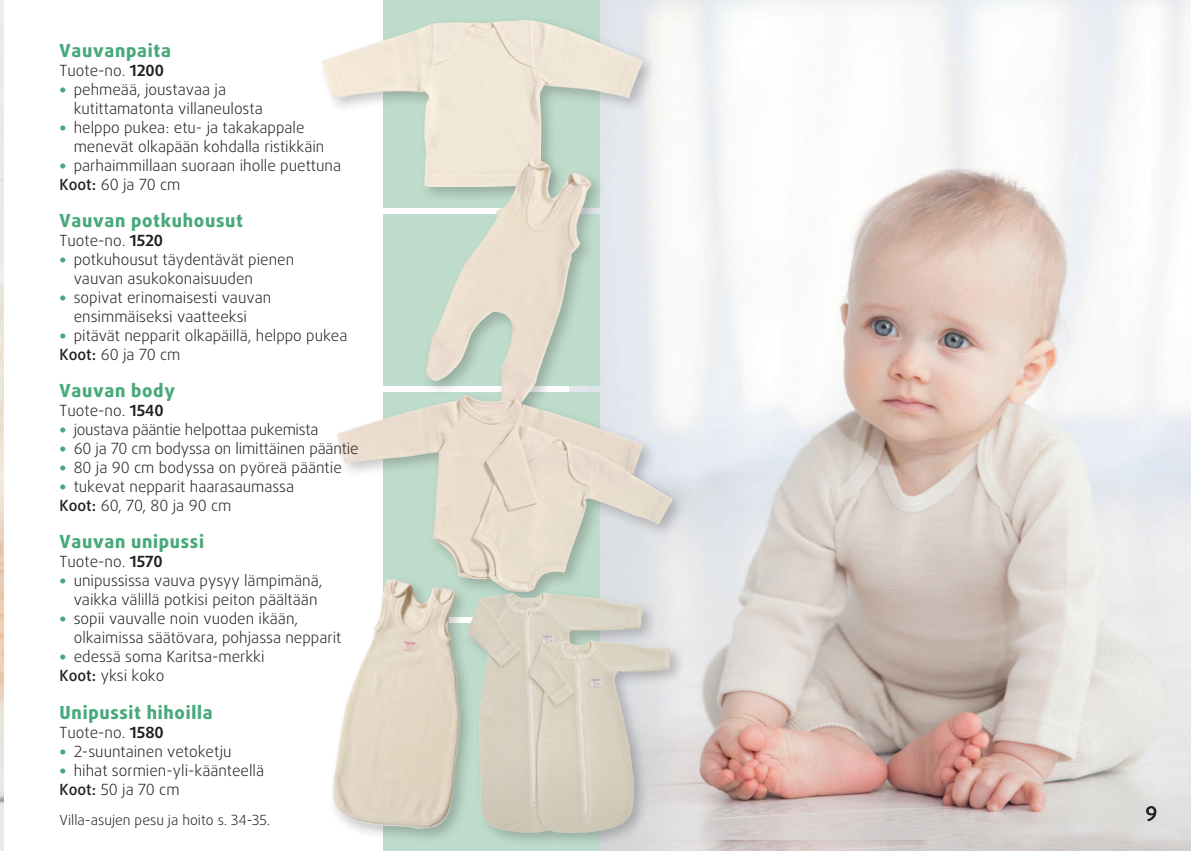
<style>
.page{position:relative;width:1191px;height:851px;background:#fff}
.page>*{position:absolute;margin:0;border:0;box-sizing:border-box;transform-origin:0 0}
.t1{font:500 20px "Daxline LF";color:#231f20}
.t2{font:800 18px "Daxline LF";letter-spacing:.04em;color:#48a97b}
.t3{font:300 15.4px/19px "Daxline LF";color:#231f20}
.t4{font:300 15.4px "Daxline LF";letter-spacing:-.02em;color:#231f20}
.t5{font:300 14px "Daxline LF";color:#231f20}
.s1{font-weight:700}
.s2{font-weight:800;color:#48a97b}
.s3{font-weight:500}
</style>
<div class="page">
<img style="left:600px;top:0;width:591px;height:850px">
<div style="left:383px;top:0;width:217px;height:207px;background:#bedccb"></div>
<div style="left:317px;top:15px;width:341px;height:189px;background:#231f20;opacity:.25"></div>
<img style="left:321px;top:20px;width:322px;height:167px">
<img style="left:0;top:0;width:4px;height:850px">
<div style="left:383px;top:214px;width:217px;height:172px;background:#bedccb"></div>
<div style="left:422px;top:152px;width:185px;height:274px;background:#231f20;opacity:.25"></div>
<img style="left:425px;top:157px;width:167px;height:233px">
<div style="left:332px;top:390px;width:356px;height:218px;background:#231f20;opacity:.25"></div>
<img style="left:336px;top:395px;width:337px;height:193px">
<div style="left:328px;top:575px;width:147px;height:268px;background:#231f20;opacity:.25"></div>
<img style="left:333px;top:579px;width:58px;height:216px">
<div style="left:463px;top:588px;width:222px;height:259px;background:#231f20;opacity:.25"></div>
<img style="left:466px;top:592px;width:204px;height:240px">
<p class="t2" style="left:60px;top:39px;width:113px">Vauvanpaita</p>
<p class="t3" style="left:60px;top:61px;width:106px">Tuote-no. <span class="s1">1200</span></p>
<p class="t3" style="left:60px;top:80px;width:168px"><span class="s2">•</span> pehmeää, joustavaa ja</p>
<p class="t3" style="left:74px;top:99px;width:191px">kutittamatonta villaneulosta</p>
<p class="t3" style="left:74px;top:118px;width:252px;text-indent:-14px"><span class="s2">•</span> helppo pukea: etu- ja takakappale menevät olkapään kohdalla ristikkäin</p>
<p class="t3" style="left:60px;top:156px;width:283px"><span class="s2">•</span> parhaimmillaan suoraan iholle puettuna</p>
<p class="t3" style="left:60px;top:175px;width:122px"><span class="s3">Koot:</span> 60 ja 70 cm</p>
<p class="t2" style="left:60px;top:209px;width:185px">Vauvan potkuhousut</p>
<p class="t3" style="left:60px;top:231px;width:105px">Tuote-no. <span class="s1">1520</span></p>
<p class="t3" style="left:74px;top:250px;width:222px;text-indent:-14px"><span class="s2">•</span> potkuhousut täydentävät pienen vauvan asukokonaisuuden</p>
<p class="t3" style="left:60px;top:288px;width:213px"><span class="s2">•</span> sopivat erinomaisesti vauvan</p>
<p class="t3" style="left:74px;top:307px;width:175px">ensimmäiseksi vaatteeksi</p>
<p class="t3" style="left:60px;top:326px;width:289px"><span class="s2">•</span> pitävät nepparit olkapäillä, helppo pukea</p>
<p class="t3" style="left:60px;top:345px;width:122px"><span class="s3">Koot:</span> 60 ja 70 cm</p>
<p class="t2" style="left:60px;top:379px;width:117px">Vauvan body</p>
<p class="t3" style="left:60px;top:401px;width:105px">Tuote-no. <span class="s1">1540</span></p>
<p class="t4" style="left:60px;top:420px;width:260px"><span class="s2">•</span> joustava pääntie helpottaa pukemista</p>
<p class="t3" style="left:60px;top:439px;width:301px"><span class="s2">•</span> 60 ja 70 cm bodyssa on limittäinen pääntie</p>
<p class="t3" style="left:60px;top:458px;width:284px"><span class="s2">•</span> 80 ja 90 cm bodyssa on pyöreä pääntie</p>
<p class="t3" style="left:60px;top:477px;width:236px"><span class="s2">•</span> tukevat nepparit haarasaumassa</p>
<p class="t3" style="left:60px;top:496px;width:173px"><span class="s3">Koot:</span> 60, 70, 80 ja 90 cm</p>
<p class="t2" style="left:60px;top:530px;width:146px">Vauvan unipussi</p>
<p class="t3" style="left:60px;top:552px;width:105px">Tuote-no. <span class="s1">1570</span></p>
<p class="t3" style="left:60px;top:571px;width:264px"><span class="s2">•</span> unipussissa vauva pysyy lämpimänä,</p>
<p class="t3" style="left:74px;top:590px;width:245px">vaikka välillä potkisi peiton päältään</p>
<p class="t3" style="left:60px;top:609px;width:240px"><span class="s2">•</span> sopii vauvalle noin vuoden ikään,</p>
<p class="t3" style="left:74px;top:628px;width:269px">olkaimissa säätövara, pohjassa nepparit</p>
<p class="t3" style="left:60px;top:647px;width:206px"><span class="s2">•</span> edessä soma Karitsa-merkki</p>
<p class="t3" style="left:60px;top:666px;width:106px"><span class="s3">Koot:</span> yksi koko</p>
<p class="t2" style="left:60px;top:700px;width:155px">Unipussit hihoilla</p>
<p class="t3" style="left:60px;top:722px;width:106px">Tuote-no. <span class="s1">1580</span></p>
<p class="t3" style="left:60px;top:741px;width:174px"><span class="s2">•</span> 2-suuntainen vetoketju</p>
<p class="t3" style="left:60px;top:760px;width:206px"><span class="s2">•</span> hihat sormien-yli-käänteellä</p>
<p class="t3" style="left:60px;top:779px;width:121px"><span class="s3">Koot:</span> 50 ja 70 cm</p>
<p class="t5" style="left:60px;top:811px;width:212px">Villa-asujen pesu ja hoito s. 34-35.</p>
<p class="t1" style="left:1145px;top:801px;width:13px">9</p>
</div>
